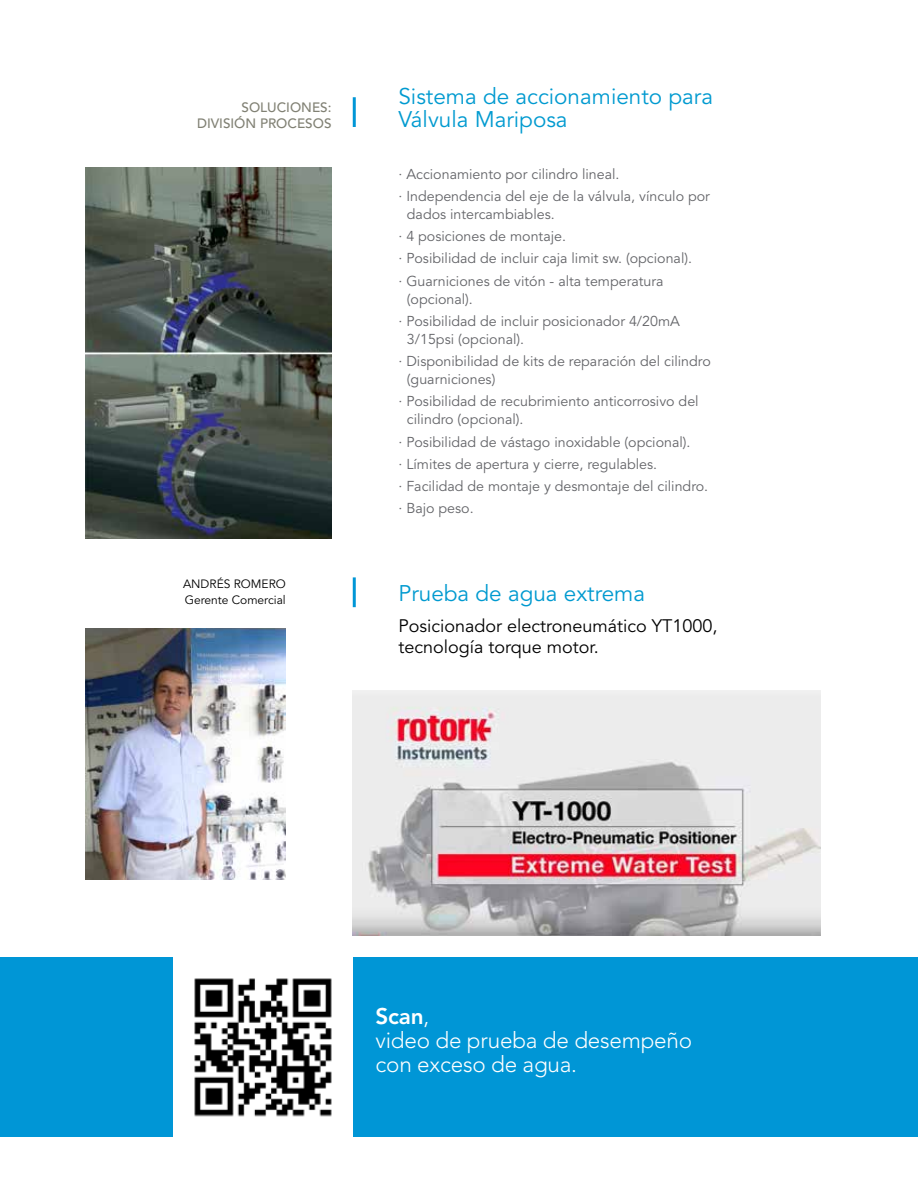
<style>
.page{position:relative;width:918px;height:1188px;background:#fff}
.page>*{position:absolute;margin:0;border:0;box-sizing:border-box;transform-origin:0 0}
.t1{font:22.5px/22.5px "Avenir LT Std";color:#009ad0}
.t2{font:300 22.5px/24px "Avenir LT Std";letter-spacing:-.01em;color:#fff}
.t3{font:18px/21.6px "Avenir LT Std";color:#000}
.t4{font:14.25px/22.2px "Avenir LT Std";color:#646569}
.t5{font:500 13.5px/16.2px "Avenir LT Std";color:#818174;text-align:right}
.t6{font:12px/16.5px "Avenir LT Std";color:#000}
.s1{font-weight:800}
</style>
<div class="page">
<div style="left:0;top:958px;width:918px;height:179px;background:#0096d6"></div>
<hr style="left:353px;top:577px;width:3px;height:30px;background:#0096d6">
<hr style="left:353px;top:97px;width:3px;height:30px;background:#0096d6">
<img style="left:85px;top:629px;width:201px;height:250px">
<img style="left:86px;top:168px;width:246px;height:370px">
<img style="left:173px;top:958px;width:180px;height:179px">
<img style="left:353px;top:690px;width:467px;height:245px">
<p class="t5" style="left:197px;top:99px;width:136px">SOLUCIONES:<br>DIVISIÓN PROCESOS</p>
<p class="t6" style="left:183px;top:576px;width:104px">ANDRÉS ROMERO<br>Gerente Comercial</p>
<h1 class="t1" style="left:398px;top:86px;width:316px">Sistema de accionamiento para<br>Válvula Mariposa</h1>
<p class="t4" style="left:398px;top:163px;width:313px">· Accionamiento por cilindro lineal.<br>· Independencia del eje de la válvula, vínculo por</p>
<p class="t4" style="left:398px;top:203px;width:295px;text-indent:9px">dados intercambiables.<br>· 4 posiciones de montaje.<br>· Posibilidad de incluir caja limit sw. (opcional). · Guarniciones de vitón - alta temperatura</p>
<p class="t4" style="left:398px;top:288px;width:283px;text-indent:9px">(opcional).<br>· Posibilidad de incluir posicionador 4/20mA</p>
<p class="t4" style="left:398px;top:328px;width:314px;text-indent:9px">3/15psi (opcional).<br>· Disponibilidad de kits de reparación del cilindro</p>
<p class="t4" style="left:398px;top:369px;width:302px;text-indent:9px">(guarniciones)<br>· Posibilidad de recubrimiento anticorrosivo del</p>
<p class="t4" style="left:398px;top:409px;width:311px;text-indent:9px">cilindro (opcional).<br>· Posibilidad de vástago inoxidable (opcional).<br>· Límites de apertura y cierre, regulables.<br>· Facilidad de montaje y desmontaje del cilindro. · Bajo peso.</p>
<h1 class="t1" style="left:398px;top:582px;width:248px">Prueba de agua extrema</h1>
<p class="t3" style="left:398px;top:615px;width:321px">Posicionador electroneumático YT1000, tecnología torque motor.</p>
<h1 class="t2" style="left:376px;top:1005px;width:318px"><span class="s1">Scan</span>,<br>video de prueba de desempeño con exceso de agua.</h1>
</div>
